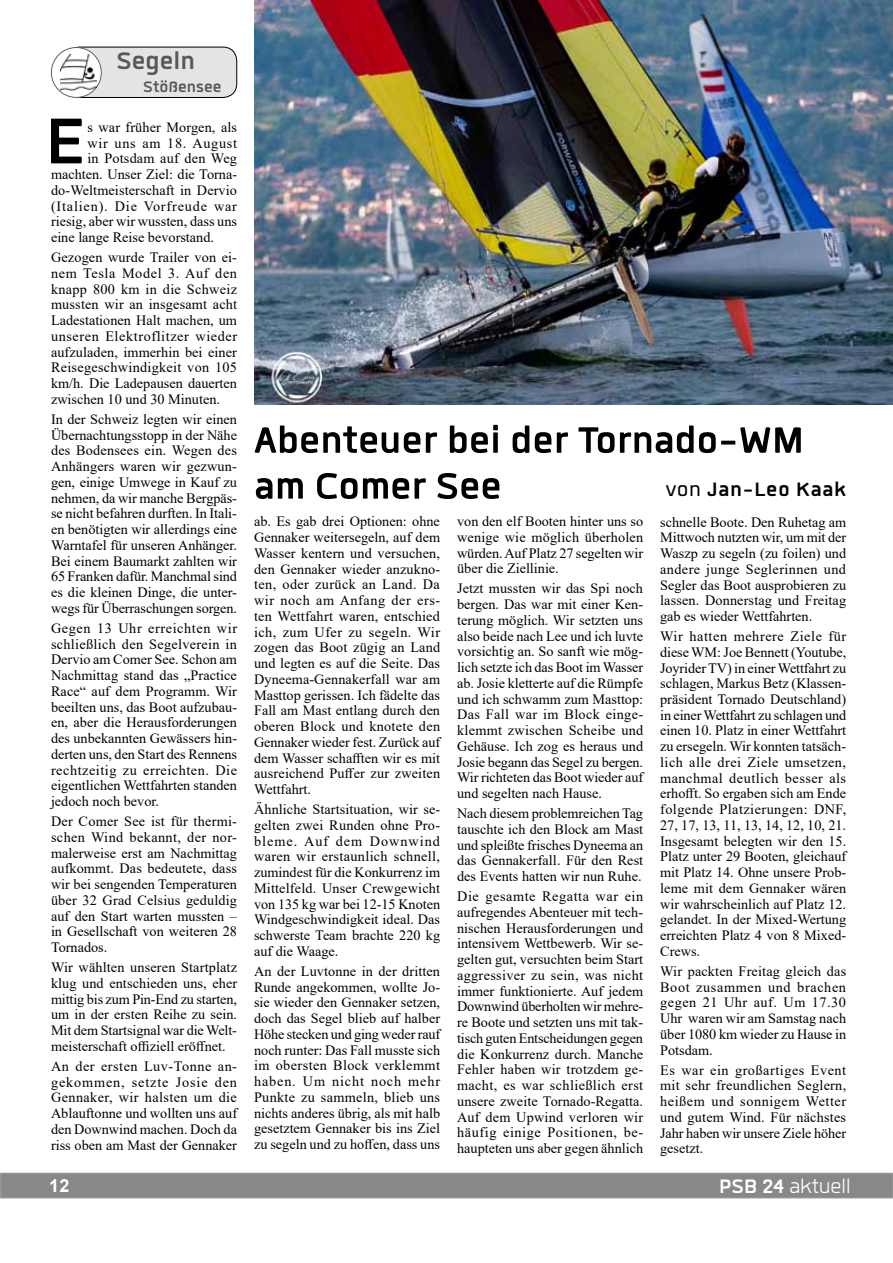
<style>
.page{position:relative;width:893px;height:1263px;background:#fff}
.page>*{position:absolute;margin:0;border:0;box-sizing:border-box;transform-origin:0 0}
.t1{font:700 89.4px "Quan";color:#000}
.t2{font:700 51px/45.9px "Quan";color:#000}
.t3{font:700 33px "Quan";color:#58585a}
.t4{font:700 27px "Quan";letter-spacing:.03em;color:#000}
.t5{font:27px "Quan";color:#fff}
.t6{font:700 21px "Quan";color:#58585a}
.t7{font:700 18px "Arial";color:#fff}
.t8{font:14.25px/15.8px "Times New Roman";color:#000;text-align:justify}
.t9{font:14.25px "Times New Roman";letter-spacing:.055em;color:#000}
.t10{font:14.25px "Times New Roman";letter-spacing:.05em;color:#000}
.s1{font-weight:400}
.s2{font-weight:700}
</style>
<div class="page">
<div style="left:1px;top:1173px;width:892px;height:25px;background:#87888a"></div>
<div style="left:0;top:1173px;width:893px;height:25px;border:1px solid #9c9e9f"></div>
<img style="left:254px;top:0;width:639px;height:405px">
<div style="left:65px;top:47px;width:172px;height:50px;background:#e3e4e4;border-radius:14px"></div>
<div style="left:65px;top:47px;width:172px;height:51px;border:1px solid #000;border-radius:14px"></div>
<div style="left:51px;top:48px;width:50px;height:49px;background:#fff;border-radius:50%"></div>
<div style="left:51px;top:47px;width:51px;height:51px;border:1px solid #606163;border-radius:50%"></div>
<img style="left:60px;top:55px;width:36px;height:36px">
<h3 class="t3" style="left:116px;top:44px;width:80px">Segeln</h3>
<h3 class="t6" style="left:143px;top:76px;width:80px">Stößensee</h3>
<h1 class="t1" style="left:46px;top:98px;width:42px">E</h1>
<p class="t8" style="left:87px;top:119px;width:151px">s war früher Morgen, als</p>
<p class="t10" style="left:87px;top:133px;width:151px">wir uns am 18. August</p>
<p class="t8" style="left:87px;top:150px;width:151px">in Potsdam auf den Weg</p>
<p class="t8" style="left:51px;top:166px;width:188px">machten. Unser Ziel: die Torna-</p>
<p class="t8" style="left:51px;top:182px;width:188px">do-Weltmeisterschaft in Dervio</p>
<p class="t9" style="left:51px;top:196px;width:187px">(Italien). Die Vorfreude war</p>
<p class="t8" style="left:51px;top:213px;width:188px">riesig, aber wir wussten, dass uns</p>
<p class="t8" style="left:51px;top:229px;width:165px">eine lange Reise bevorstand.</p>
<p class="t8" style="left:51px;top:249px;width:188px">Gezogen wurde Trailer von ei&shy;nem Tesla Model 3. Auf den knapp 800 km in die Schweiz mussten wir an insgesamt acht Ladestationen Halt machen, um unseren Elektroflitzer wieder aufzuladen, immerhin bei einer Reisegeschwindigkeit von 105 km/h. Die Ladepausen dauerten zwischen 10 und 30 Minuten.</p>
<p class="t8" style="left:51px;top:411px;width:188px">In der Schweiz legten wir einen Übernachtungsstopp in der Nähe des Bodensees ein. Wegen des Anhängers waren wir gezwun&shy;gen, einige Umwege in Kauf zu nehmen, da wir manche Bergpäs&shy;se nicht befahren durften. In Itali&shy;en benötigten wir allerdings eine Warntafel für unseren Anhänger.<br>Bei einem Baumarkt zahlten wir 65 Franken dafür. Manchmal sind es die kleinen Dinge, die unter&shy;wegs für Überraschungen sorgen.</p>
<p class="t8" style="left:51px;top:620px;width:188px">Gegen 13 Uhr erreichten wir schließlich den Segelverein in Dervio am Comer See. Schon am Nachmittag stand das „Practice Race“ auf dem Programm. Wir beeilten uns, das Boot aufzubau&shy;en, aber die Herausforderungen des unbekannten Gewässers hin&shy;derten uns, den Start des Rennens rechtzeitig zu erreichten. Die eigentlichen Wettfahrten standen jedoch noch bevor.</p>
<p class="t8" style="left:51px;top:813px;width:188px">Der Comer See ist für thermi&shy;schen Wind bekannt, der nor&shy;malerweise erst am Nachmittag aufkommt. Das bedeutete, dass wir bei sengenden Temperaturen über 32 Grad Celsius geduldig auf den Start warten mussten – in Gesellschaft von weiteren 28<br>Tornados.</p>
<p class="t8" style="left:51px;top:959px;width:188px">Wir wählten unseren Startplatz klug und entschieden uns, eher mittig bis zum Pin-End zu starten, um in der ersten Reihe zu sein.<br>Mit dem Startsignal war die Welt&shy;meisterschaft offiziell eröffnet.</p>
<p class="t8" style="left:51px;top:1058px;width:188px">An der ersten Luv-Tonne an&shy;gekommen, setzte Josie den Gennaker, wir halsten um die Ablauftonne und wollten uns auf den Downwind machen. Doch da riss oben am Mast der Gennaker</p>
<h2 class="t2" style="left:254px;top:416px;width:551px">Abenteuer bei der Tornado-WM am Comer See</h2>
<p class="t8" style="left:660px;top:513px;width:188px">schnelle Boote. Den Ruhetag am Mittwoch nutzten wir, um mit der Waszp zu segeln (zu foilen) und andere junge Seglerinnen und Segler das Boot ausprobieren zu lassen. Donnerstag und Freitag gab es wieder Wettfahrten.</p>
<p class="t8" style="left:660px;top:628px;width:188px">Wir hatten mehrere Ziele für diese WM: Joe Bennett (Youtube, Joyrider TV) in einer Wettfahrt zu schlagen, Markus Betz (Klassen&shy;präsident Tornado Deutschland) in einer Wettfahrt zu schlagen und einen 10. Platz in einer Wettfahrt zu ersegeln. Wir konnten tatsäch&shy;lich alle drei Ziele umsetzen, manchmal deutlich besser als erhofft. So ergaben sich am Ende folgende Platzierungen: DNF, 27, 17, 13, 11, 13, 14, 12, 10, 21.<br>Insgesamt belegten wir den 15.<br>Platz unter 29 Booten, gleichauf mit Platz 14. Ohne unsere Prob&shy;leme mit dem Gennaker wären wir wahrscheinlich auf Platz 12. gelandet. In der Mixed-Wertung erreichten Platz 4 von 8 Mixed-Crews.</p>
<p class="t8" style="left:660px;top:963px;width:188px">Wir packten Freitag gleich das Boot zusammen und brachen gegen 21 Uhr auf. Um 17.30<br>Uhr waren wir am Samstag nach über 1080 km wieder zu Hause in Potsdam.</p>
<p class="t8" style="left:660px;top:1061px;width:188px">Es war ein großartiges Event mit sehr freundlichen Seglern, heißem und sonnigem Wetter und gutem Wind. Für nächstes Jahr haben wir unsere Ziele höher gesetzt.</p>
<h3 class="t4" style="left:666px;top:476px;width:182px"><span class="s1">von</span> Jan-Leo Kaak</h3>
<p class="t8" style="left:457px;top:513px;width:188px">von den elf Booten hinter uns so wenige wie möglich überholen würden. Auf Platz 27 segelten wir über die Ziellinie.</p>
<p class="t8" style="left:457px;top:580px;width:188px">Jetzt mussten wir das Spi noch bergen. Das war mit einer Ken&shy;terung möglich. Wir setzten uns also beide nach Lee und ich luvte vorsichtig an. So sanft wie mög&shy;lich setzte ich das Boot im Wasser ab. Josie kletterte auf die Rümpfe und ich schwamm zum Masttop:<br>Das Fall war im Block einge&shy;klemmt zwischen Scheibe und Gehäuse. Ich zog es heraus und Josie begann das Segel zu bergen.<br>Wir richteten das Boot wieder auf und segelten nach Hause.</p>
<p class="t8" style="left:457px;top:805px;width:188px">Nach diesem problemreichen Tag tauschte ich den Block am Mast und spleißte frisches Dyneema an das Gennakerfall. Für den Rest des Events hatten wir nun Ruhe.</p>
<p class="t8" style="left:457px;top:888px;width:188px">Die gesamte Regatta war ein aufregendes Abenteuer mit tech&shy;nischen Herausforderungen und intensivem Wettbewerb. Wir se&shy;gelten gut, versuchten beim Start aggressiver zu sein, was nicht immer funktionierte. Auf jedem Downwind überholten wir mehre&shy;re Boote und setzten uns mit tak&shy;tisch guten Entscheidungen gegen die Konkurrenz durch. Manche Fehler haben wir trotzdem ge&shy;macht, es war schließlich erst unsere zweite Tornado-Regatta.<br>Auf dem Upwind verloren wir häufig einige Positionen, be&shy;haupteten uns aber gegen ähnlich</p>
<p class="t8" style="left:254px;top:513px;width:188px">ab. Es gab drei Optionen: ohne Gennaker weitersegeln, auf dem Wasser kentern und versuchen, den Gennaker wieder anzukno&shy;ten, oder zurück an Land. Da wir noch am Anfang der ers&shy;ten Wettfahrt waren, entschied ich, zum Ufer zu segeln. Wir zogen das Boot zügig an Land und legten es auf die Seite. Das Dyneema-Gennakerfall war am Masttop gerissen. Ich fädelte das Fall am Mast entlang durch den oberen Block und knotete den Gennaker wieder fest. Zurück auf dem Wasser schafften wir es mit ausreichend Puffer zur zweiten Wettfahrt.</p>
<p class="t8" style="left:254px;top:801px;width:188px">Ähnliche Startsituation, wir se&shy;gelten zwei Runden ohne Pro&shy;bleme. Auf dem Downwind waren wir erstaunlich schnell, zumindest für die Konkurrenz im Mittelfeld. Unser Crewgewicht von 135 kg war bei 12-15 Knoten Windgeschwindigkeit ideal. Das schwerste Team brachte 220 kg auf die Waage.</p>
<p class="t8" style="left:254px;top:963px;width:188px">An der Luvtonne in der dritten Runde angekommen, wollte Jo&shy;sie wieder den Gennaker setzen, doch das Segel blieb auf halber Höhe stecken und ging weder rauf noch runter: Das Fall musste sich im obersten Block verklemmt haben. Um nicht noch mehr Punkte zu sammeln, blieb uns nichts anderes übrig, als mit halb gesetztem Gennaker bis ins Ziel zu segeln und zu hoffen, dass uns</p>
<p class="t7" style="left:49px;top:1173px;width:22px">12</p>
<h3 class="t5" style="left:719px;top:1174px;width:133px"><span class="s2">PSB 24</span> aktuell</h3>
</div>
